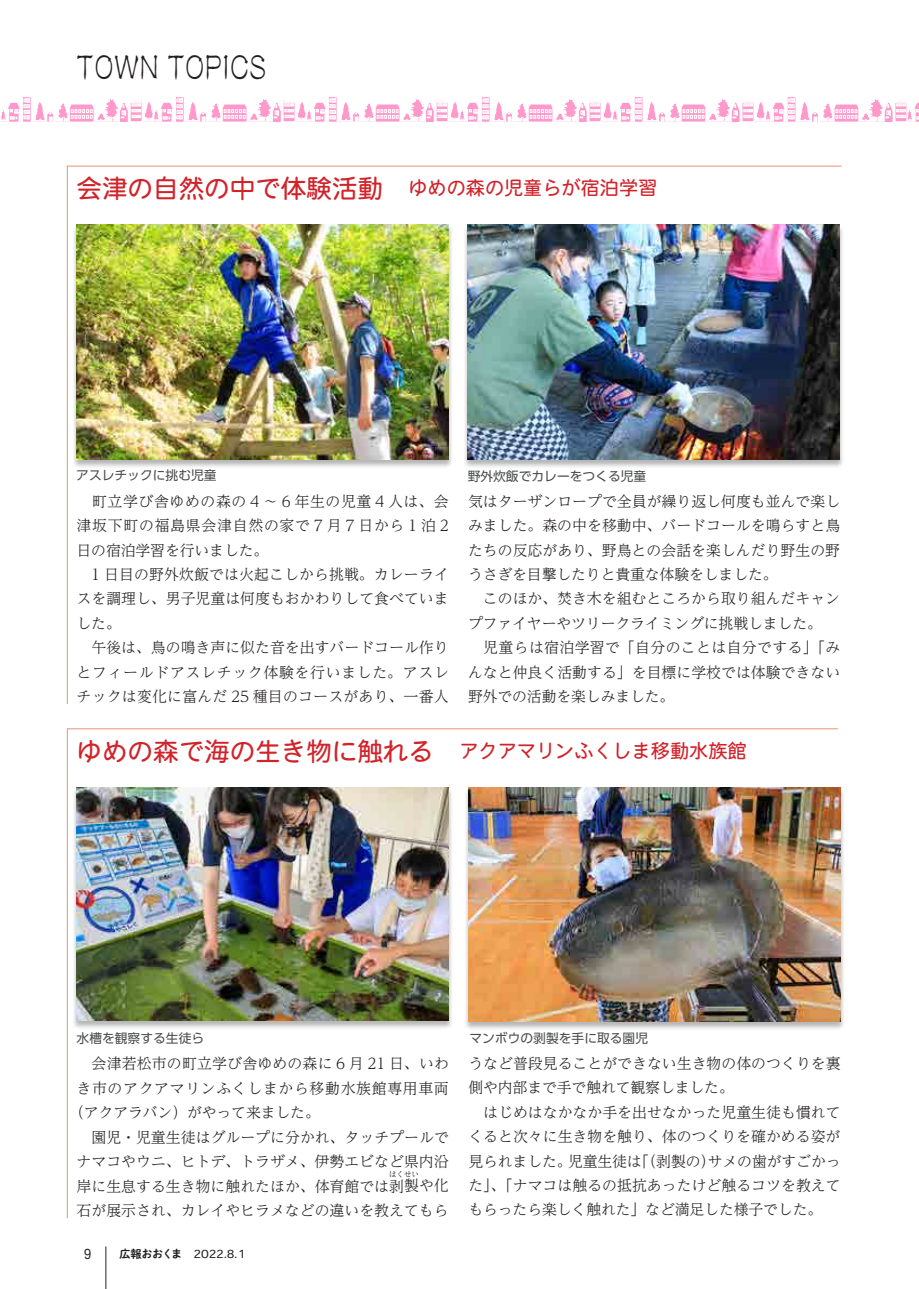
<style>
.page{position:relative;width:919px;height:1289px;background:#fff}
.page>*{position:absolute;margin:0;border:0;box-sizing:border-box;transform-origin:0 0}
.t1{font:31.95px "Reisho E1 Std";color:#231f20;scale:.8 1}
.t2{font:25.5px "Heisei Maru Go Std W4";color:#d1232a}
.t3{font:19.2px "Heisei Maru Go Std W4";color:#d1232a}
.t4{font:300 14.85px/24.5px "UD Reimin Pr 6 N";color:#231f20}
.t5{font:300 14.85px "UD Reimin Pr 6 N";letter-spacing:.045em;color:#231f20}
.t6{font:13.8px "Heisei Maru Go Std W4";color:#231f20;scale:.8 1}
.t7{font:12.75px "UD Shin Go Pr 6 N";color:#4b4c4d}
.t8{font:11.1px "Heisei Maru Go Std W4";color:#231f20}
.t9{font:11.1px "P Shuei NM Go Std N B";letter-spacing:-.035em;color:#231f20}
.t10{font:300 7.5px "UD Reimin Pr 6 N";color:#231f20}
</style>
<div class="page">
<hr style="left:106px;top:1246px;width:1px;height:42px;background:#231f20">
<svg style="left:0;top:97px;width:919px;height:25px"></svg>
<div style="left:72px;top:786px;width:381px;height:243px;background:#231f20;opacity:.33"></div>
<img style="left:77px;top:787px;width:372px;height:233px">
<hr style="left:67px;top:728px;width:770px;height:1px;background:#e59279">
<hr style="left:67px;top:728px;width:1px;height:490px;background:#e59279">
<div style="left:72px;top:224px;width:381px;height:244px;background:#231f20;opacity:.33"></div>
<img style="left:76px;top:224px;width:372px;height:235px">
<hr style="left:67px;top:166px;width:774px;height:1px;background:#e59279">
<hr style="left:67px;top:166px;width:1px;height:538px;background:#e59279">
<div style="left:463px;top:224px;width:381px;height:245px;background:#231f20;opacity:.33"></div>
<img style="left:467px;top:225px;width:372px;height:235px">
<div style="left:463px;top:786px;width:382px;height:244px;background:#231f20;opacity:.33"></div>
<img style="left:468px;top:787px;width:372px;height:234px">
<h1 class="t1" style="left:77px;top:44px;width:239px">TOWN TOPICS</h1>
<h2 class="t2" style="left:77px;top:171px;width:333px">会津の自然の中で体験活動　</h2>
<p class="t3" style="left:408px;top:175px;width:250px">ゆめの森の児童らが宿泊学習</p>
<p class="t7" style="left:76px;top:465px;width:142px">アスレチックに挑む児童</p>
<p class="t4" style="left:77px;top:488px;width:374px">　町立学び舎ゆめの森の 4 ～ 6 年生の児童 4 人は、会津坂下町の福島県会津自然の家で 7 月 7 日から 1 泊 2日の宿泊学習を行いました。<br>　1 日目の野外炊飯では火起こしから挑戦。カレーライスを調理し、男子児童は何度もおかわりして食べていました。<br>　午後は、鳥の鳴き声に似た音を出すバードコール作りとフィールドアスレチック体験を行いました。アスレチックは変化に富んだ 25 種目のコースがあり、一番人</p>
<p class="t7" style="left:467px;top:465px;width:180px">野外炊飯でカレーをつくる児童</p>
<p class="t4" style="left:468px;top:488px;width:374px">気はターザンロープで全員が繰り返し何度も並んで楽しみました。森の中を移動中、バードコールを鳴らすと鳥たちの反応があり、野鳥との会話を楽しんだり野生の野うさぎを目撃したりと貴重な体験をしました。<br>　このほか、焚き木を組むところから取り組んだキャンプファイヤーやツリークライミングに挑戦しました。　児童らは宿泊学習で「自分のことは自分でする」「みんなと仲良く活動する」を目標に学校では体験できない野外での活動を楽しみました。</p>
<h2 class="t2" style="left:77px;top:733px;width:384px">ゆめの森で海の生き物に触れる　</h2>
<p class="t3" style="left:459px;top:738px;width:289px">アクアマリンふくしま移動水族館</p>
<p class="t7" style="left:77px;top:1027px;width:129px">水槽を観察する生徒ら</p>
<p class="t4" style="left:77px;top:1050px;width:374px">　会津若松市の町立学び舎ゆめの森に 6 月 21 日、いわ</p>
<p class="t5" style="left:77px;top:1075px;width:374px">き市のアクアマリンふくしまから移動水族館専用車両</p>
<p class="t4" style="left:69px;top:1099px;width:252px">（アクアラバン）がやって来ました。</p>
<p class="t4" style="left:77px;top:1124px;width:374px">　園児・児童生徒はグループに分かれ、タッチプールで</p>
<p class="t4" style="left:77px;top:1148px;width:373px">ナマコやウニ、ヒトデ、トラザメ、伊勢エビなど県内沿</p>
<p class="t4" style="left:77px;top:1173px;width:374px">岸に生息する生き物に触れたほか、体育館では剥製や化</p>
<p class="t10" style="left:389px;top:1168px;width:31px">はくせい</p>
<p class="t4" style="left:77px;top:1197px;width:373px">石が展示され、カレイやヒラメなどの違いを教えてもら</p>
<p class="t6" style="left:84px;top:1243px;width:11px">9</p>
<p class="t9" style="left:119px;top:1245px;width:64px">広報おおくま</p>
<p class="t8" style="left:193px;top:1245px;width:53px">2022.8.1</p>
<p class="t7" style="left:469px;top:1027px;width:180px">マンボウの剥製を手に取る園児</p>
<p class="t4" style="left:468px;top:1050px;width:374px">うなど普段見ることができない生き物の体のつくりを裏</p>
<p class="t4" style="left:468px;top:1074px;width:267px">側や内部まで手で触れて観察しました。</p>
<p class="t4" style="left:468px;top:1099px;width:374px">　はじめはなかなか手を出せなかった児童生徒も慣れて</p>
<p class="t4" style="left:468px;top:1123px;width:373px">くると次々に生き物を触り、体のつくりを確かめる姿が</p>
<p class="t4" style="left:707px;top:1148px;width:134px">サメの歯がすごかっ</p>
<p class="t4" style="left:634px;top:1148px;width:83px">「（剥製の）</p>
<p class="t4" style="left:568px;top:1148px;width:75px">児童生徒は</p>
<p class="t4" style="left:468px;top:1148px;width:374px">見られました。<br>た」、「ナマコは触るの抵抗あったけど触るコツを教えてもらったら楽しく触れた」など満足した様子でした。</p>
</div>
